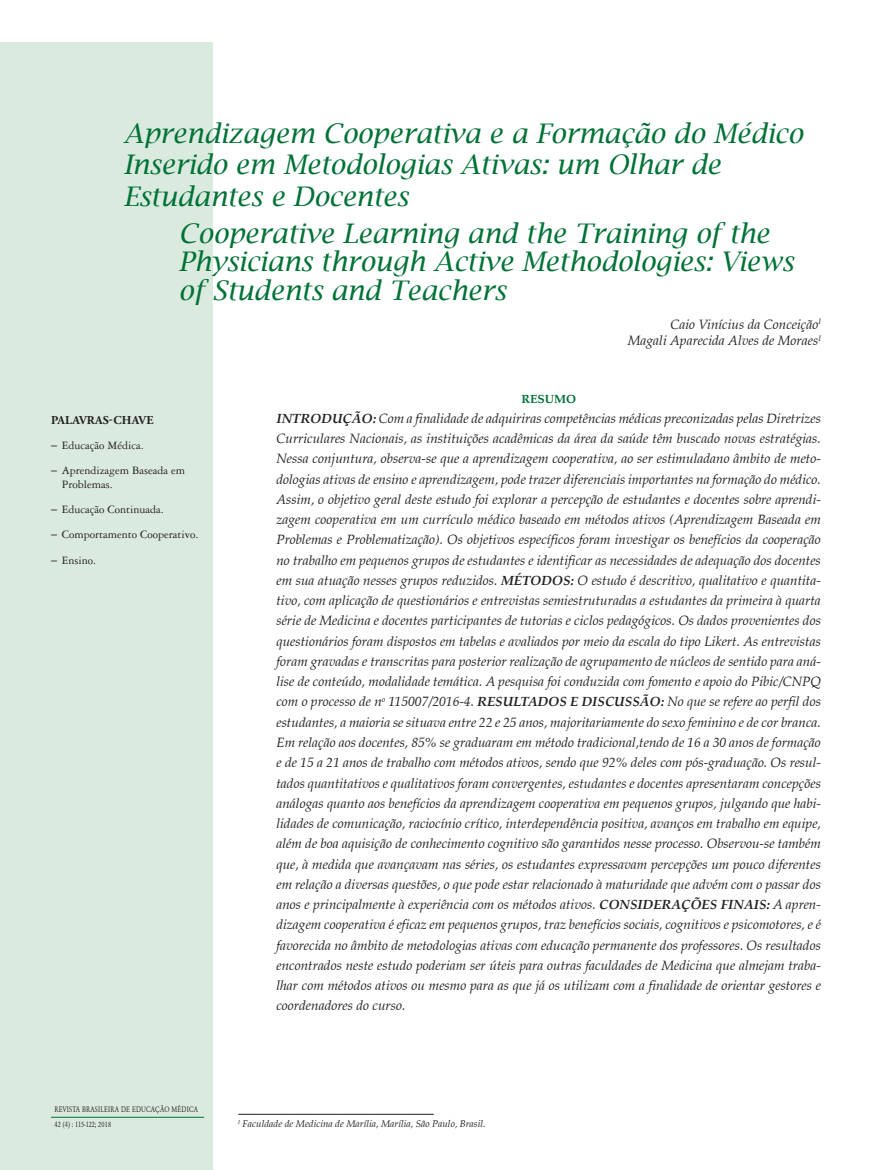
<style>
.page{position:relative;width:872px;height:1170px;background:#fff}
.page>*{position:absolute;margin:0;border:0;box-sizing:border-box;transform-origin:0 0}
._01{font:italic 27px/28.5px "Lucida Bright";color:#007236}
._00{font:italic 27px/31.5px "Lucida Bright";color:#007236}
._04{font:italic 13.5px/20.2px "Palton";color:#231f20;text-align:justify}
._02{font:italic 13.5px/16.2px "Palton";color:#231f20;text-align:right}
.t1{font:12px/14.4px "Garamond 3 LT Std";color:#231f20}
.Keywords{font:700 12px "Adobe Garamond Pro";letter-spacing:.015em;color:#231f20}
._03{font:700 12px "Palton";color:#007236}
.footnote_abre{font:italic 9.75px "Palton";color:#231f20}
.t2{font:8.25px/15px "Garamond";letter-spacing:.03em;color:#231f20;scale:.8 1}
.s1{font-family:"Palton Roman"}
.s2{font-weight:700}
</style>
<div class="page">
<div style="left:0;top:43px;width:213px;height:1126px;background:#dbeadf"></div>
<hr style="left:51px;top:1116px;width:153px;height:1px;background:#007236">
<hr style="left:238px;top:1113px;width:196px;height:1px;background:#231f20">
<p class="_00" style="left:123px;top:117px;width:681px">Aprendizagem Cooperativa e a Formação do Médico<br>Inserido em Metodologias Ativas: um Olhar de<br>Estudantes e Docentes</p>
<p class="_01" style="left:179px;top:219px;width:616px">Cooperative Learning and the Training of the<br>Physicians through Active Methodologies: Views of Students and Teachers</p>
<p class="_02" style="left:628px;top:316px;width:195px">Caio Vinícius da Conceição<sup>I<br></sup>Magali Aparecida Alves de Moraes<sup>I</sup></p>
<p class="Keywords" style="left:51px;top:413px;width:104px">PALAVRAS-CHAVE</p>
<p class="t1" style="left:51px;top:438px;width:94px"><span class="s1">–</span> Educação Médica.</p>
<p class="t1" style="left:62px;top:463px;width:125px;text-indent:-11px"><span class="s1">–</span> Aprendizagem Baseada em<br>Problemas.</p>
<p class="t1" style="left:51px;top:502px;width:114px"><span class="s1">–</span> Educação Continuada.</p>
<p class="t1" style="left:51px;top:527px;width:149px"><span class="s1">–</span> Comportamento Cooperativo.</p>
<p class="t1" style="left:51px;top:552px;width:46px"><span class="s1">–</span> Ensino.</p>
<p class="t2" style="left:54px;top:1101px;width:181px">REVISTA BRASILEIRA DE EDUCAÇÃO MÉDICA<br>42 (4) : 115-122; 2018</p>
<p class="_03" style="left:521px;top:391px;width:56px">RESUMO</p>
<p class="_04" style="left:276px;top:408px;width:546px"><span class="s2">INTRODUÇÃO:</span> Com a finalidade de adquiriras competências médicas preconizadas pelas Diretrizes Curriculares Nacionais, as instituições acadêmicas da área da saúde têm buscado novas estratégias.<br>Nessa conjuntura, observa-se que a aprendizagem cooperativa, ao ser estimuladano âmbito de meto&shy;dologias ativas de ensino e aprendizagem, pode trazer diferenciais importantes na formação do médico.<br>Assim, o objetivo geral deste estudo foi explorar a percepção de estudantes e docentes sobre aprendi&shy;zagem cooperativa em um currículo médico baseado em métodos ativos (Aprendizagem Baseada em Problemas e Problematização). Os objetivos específicos foram investigar os benefícios da cooperação no trabalho em pequenos grupos de estudantes e identificar as necessidades de adequação dos docentes em sua atuação nesses grupos reduzidos. <span class="s2">MÉTODOS:</span> O estudo é descritivo, qualitativo e quantita&shy;tivo, com aplicação de questionários e entrevistas semiestruturadas a estudantes da primeira à quarta série de Medicina e docentes participantes de tutorias e ciclos pedagógicos. Os dados provenientes dos questionários foram dispostos em tabelas e avaliados por meio da escala do tipo Likert. As entrevistas foram gravadas e transcritas para posterior realização de agrupamento de núcleos de sentido para aná&shy;lise de conteúdo, modalidade temática. A pesquisa foi conduzida com fomento e apoio do Pibic/CNPQ com o processo de n<sup>o</sup> 115007/2016-4. <span class="s2">RESULTADOS E DISCUSSÃO:</span> No que se refere ao perfil dos estudantes, a maioria se situava entre 22 e 25 anos, majoritariamente do sexo feminino e de cor branca.<br>Em relação aos docentes, 85% se graduaram em método tradicional,tendo de 16 a 30 anos de formação e de 15 a 21 anos de trabalho com métodos ativos, sendo que 92% deles com pós-graduação. Os resul&shy;tados quantitativos e qualitativos foram convergentes, estudantes e docentes apresentaram concepções análogas quanto aos benefícios da aprendizagem cooperativa em pequenos grupos, julgando que habi&shy;lidades de comunicação, raciocínio crítico, interdependência positiva, avanços em trabalho em equipe, além de boa aquisição de conhecimento cognitivo são garantidos nesse processo. Observou-se também que, à medida que avançavam nas séries, os estudantes expressavam percepções um pouco diferentes em relação a diversas questões, o que pode estar relacionado à maturidade que advém com o passar dos anos e principalmente à experiência com os métodos ativos. <span class="s2">CONSIDERAÇÕES FINAIS:</span> A apren&shy;dizagem cooperativa é eficaz em pequenos grupos, traz benefícios sociais, cognitivos e psicomotores, e é favorecida no âmbito de metodologias ativas com educação permanente dos professores. Os resultados encontrados neste estudo poderiam ser úteis para outras faculdades de Medicina que almejam traba&shy;lhar com métodos ativos ou mesmo para as que já os utilizam com a finalidade de orientar gestores e coordenadores do curso.</p>
<p class="footnote_abre" style="left:238px;top:1118px;width:249px"><sup>I</sup> Faculdade de Medicina de Marília, Marília, São Paulo, Brasil.</p>
</div>
